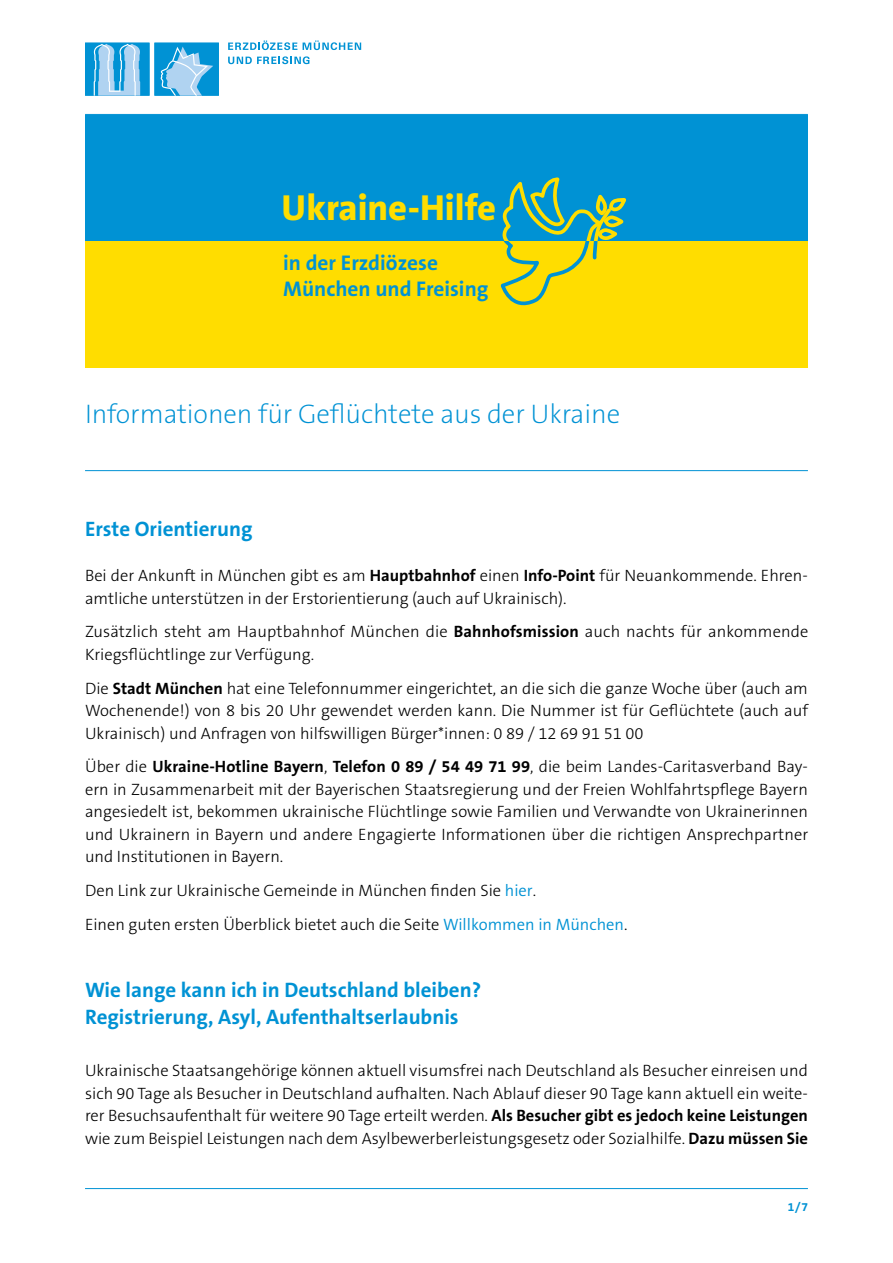
<style>
.page{position:relative;width:893px;height:1263px;background:#fff}
.page>*{position:absolute;margin:0;border:0;box-sizing:border-box;transform-origin:0 0}
.t1{font:800 36.45px "The Sans B W8";color:#fd0}
.t2{font:200 27px "The Sans B W2";letter-spacing:-.005em;color:#0092d4}
.t3{font:700 21.3px/25.7px "The Sans B W7";color:#0092d4}
.t4{font:700 21px/27px "The Sans B W7";color:#0092d4}
.t5{font:300 16.5px/22.5px "The Sans B W3";color:#000}
.t6{font:700 12px "The Sans B W7";color:#0092d4}
.s1{font-family:"The Sans B W7";font-weight:700}
.s2{font-family:"The Sans B W4";color:#0092d4}
</style>
<div class="page">
<hr style="left:85px;top:114px;width:723px;height:1px;background:#0092d4">
<div style="left:154px;top:43px;width:65px;height:53px;background:#0092d4"></div>
<div style="left:85px;top:43px;width:65px;height:53px;background:#0092d4"></div>
<svg style="left:94px;top:44px;width:46px;height:52px"></svg>
<svg style="left:161px;top:47px;width:52px;height:49px"></svg>
<svg style="left:228px;top:41px;width:69px;height:9px"></svg>
<svg style="left:303px;top:41px;width:58px;height:9px"></svg>
<svg style="left:228px;top:56px;width:82px;height:8px"></svg>
<hr style="left:85px;top:1188px;width:723px;height:1px;background:#0092d4">
<hr style="left:85px;top:470px;width:723px;height:1px;background:#0092d4">
<div style="left:85px;top:115px;width:723px;height:126px;background:#0092d4"></div>
<div style="left:85px;top:241px;width:723px;height:126px;background:#fd0"></div>
<svg style="left:500px;top:177px;width:126px;height:129px"></svg>
<h1 class="t1" style="left:281px;top:184px;width:216px">Ukraine-Hilfe</h1>
<p class="t3" style="left:283px;top:250px;width:207px">in der Erzdiözese<br>München und Freising</p>
<h2 class="t2" style="left:85px;top:397px;width:537px">Informationen für Geflüchtete aus der Ukraine</h2>
<p class="t4" style="left:85px;top:515px;width:169px">Erste Orientierung</p>
<p class="t5" style="left:85px;top:564px;width:724px">Bei der Ankunft in München gibt es am <span class="s1">Hauptbahnhof</span> einen <span class="s1">Info-Point</span> für Neuankommende. Ehren&shy;amtliche unterstützen in der Erstorientierung (auch auf Ukrainisch).</p>
<p class="t5" style="left:85px;top:620px;width:725px">Zusätzlich steht am Hauptbahnhof München die <span class="s1">Bahnhofsmission</span> auch nachts für ankommende<br>Kriegsflüchtlinge zur Verfügung.</p>
<p class="t5" style="left:85px;top:677px;width:724px;text-align:justify">Die <span class="s1">Stadt München</span> hat eine Telefonnummer eingerichtet, an die sich die ganze Woche über (auch am Wochenende!) von 8 bis 20 Uhr gewendet werden kann. Die Nummer ist für Geflüchtete (auch auf Ukrainisch) und Anfragen von hilfswilligen Bürger*innen: 0 89 / 12 69 91 51 00</p>
<p class="t5" style="left:85px;top:755px;width:725px;text-align:justify">Über die <span class="s1">Ukraine-Hotline Bayern</span>, <span class="s1">Telefon 0 89 / 54 49 71 99</span>, die beim Landes-Caritasverband Bay&shy;ern in Zusammenarbeit mit der Bayerischen Staatsregierung und der Freien Wohlfahrtspflege Bayern angesiedelt ist, bekommen ukrainische Flüchtlinge sowie Familien und Verwandte von Ukrainerinnen und Ukrainern in Bayern und andere Engagierte Informationen über die richtigen Ansprechpartner und Institutionen in Bayern.</p>
<p class="t5" style="left:85px;top:874px;width:544px;line-height:33.8px">Den Link zur Ukrainische Gemeinde in München finden Sie <span class="s2">hier</span>.<br>Einen guten ersten Überblick bietet auch die Seite <span class="s2">Willkommen in München</span>.</p>
<p class="t4" style="left:85px;top:977px;width:398px">Wie lange kann ich in Deutschland bleiben?<br>Registrierung, Asyl, Aufenthaltserlaubnis</p>
<p class="t5" style="left:85px;top:1059px;width:724px;text-align:justify">Ukrainische Staatsangehörige können aktuell visumsfrei nach Deutschland als Besucher einreisen und sich 90 Tage als Besucher in Deutschland aufhalten. Nach Ablauf dieser 90 Tage kann aktuell ein weite&shy;rer Besuchsaufenthalt für weitere 90 Tage erteilt werden. <span class="s1">Als Besucher gibt es jedoch keine Leistungen </span>wie zum Beispiel Leistungen nach dem Asylbewerberleistungsgesetz oder Sozialhilfe. <span class="s1">Dazu müssen Sie</span></p>
<p class="t6" style="left:788px;top:1199px;width:21px">1/7</p>
</div>
